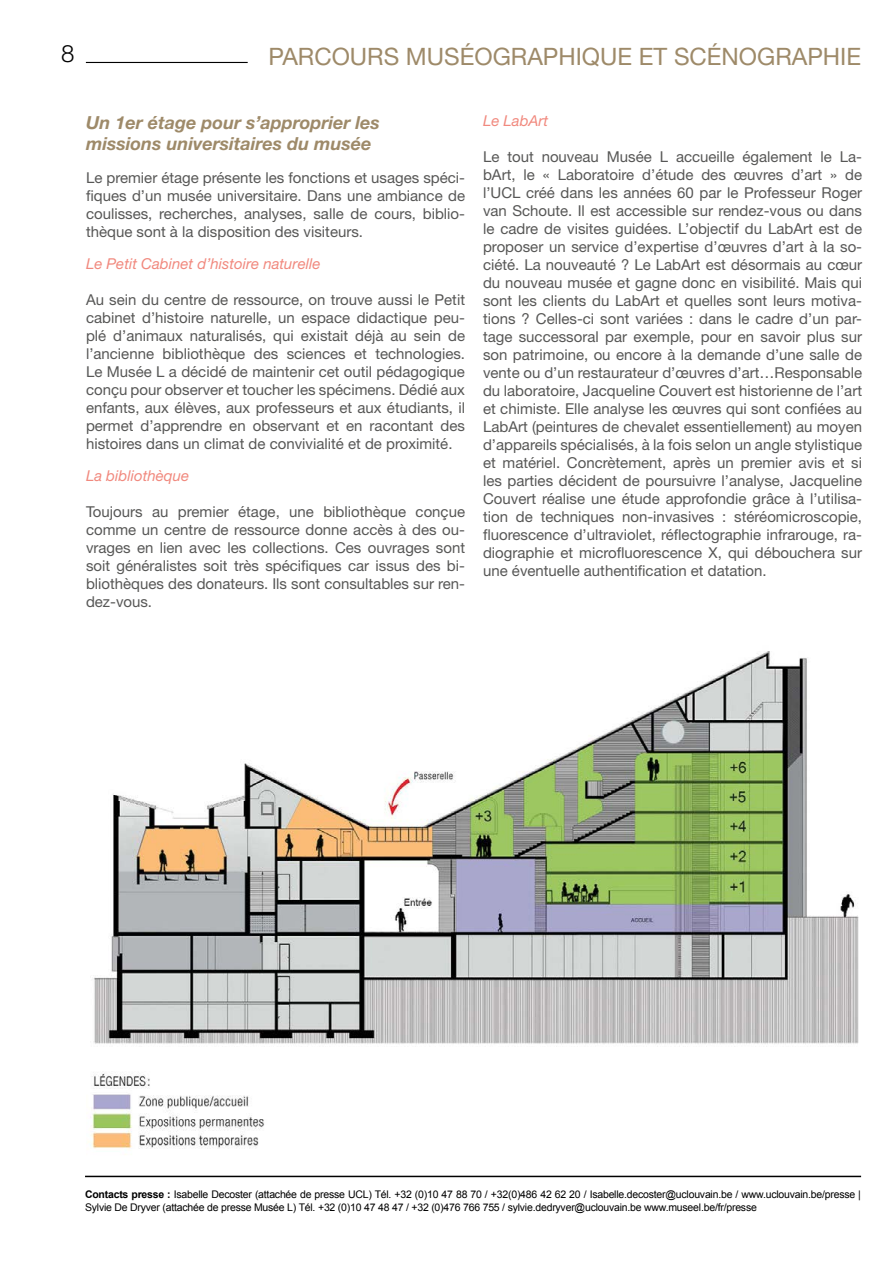
<style>
.page{position:relative;width:893px;height:1263px;background:#fff}
.page>*{position:absolute;margin:0;border:0;box-sizing:border-box;transform-origin:0 0}
.t1{font:24px "Helvetica Neue LT Std";color:#9e8a69}
.t2{font:300 24px "Helvetica Neue LT Std";color:#000}
.t3{font:italic 700 18px/21.6px "Helvetica Neue LT Std";color:#9e8a69}
.t4{font:15px/18px "Helvetica Neue LT Std";color:#575756;text-align:justify}
.t5{font:italic 15px "Helvetica Neue LT Std";color:#f1897e}
.t6{font:10.5px/12.6px "Arial";letter-spacing:-.02em;color:#000}
.s1{font-weight:700}
</style>
<div class="page">
<hr style="left:85px;top:1176px;width:776px;height:1px;background:#000">
<hr style="left:0;top:734px;width:1px;height:251px;background:#ec6661">
<img style="left:88px;top:651px;width:771px;height:504px">
<hr style="left:86px;top:62px;width:162px;height:1px;background:#000">
<h1 class="t2" style="left:61px;top:39px;width:15px">8</h1>
<h1 class="t1" style="left:269px;top:42px;width:594px">PARCOURS MUSÉOGRAPHIQUE ET SCÉNOGRAPHIE</h1>
<p class="t3" style="left:86px;top:111px;width:295px">Un 1er étage pour s’approprier les missions universitaires du musée</p>
<p class="t4" style="left:86px;top:168px;width:381px">Le premier étage présente les fonctions et usages spéci&shy;fiques d’un musée universitaire. Dans une ambiance de coulisses, recherches, analyses, salle de cours, biblio&shy;thèque sont à la disposition des visiteurs.</p>
<p class="t5" style="left:86px;top:255px;width:236px">Le Petit Cabinet d’histoire naturelle</p>
<p class="t4" style="left:86px;top:290px;width:381px">Au sein du centre de ressource, on trouve aussi le Petit cabinet d’histoire naturelle, un espace didactique peu&shy;plé d’animaux naturalisés, qui existait déjà au sein de l’ancienne bibliothèque des sciences et technologies.<br>Le Musée L a décidé de maintenir cet outil pédagogique conçu pour observer et toucher les spécimens. Dédié aux enfants, aux élèves, aux professeurs et aux étudiants, il permet d’apprendre en observant et en racontant des histoires dans un climat de convivialité et de proximité.</p>
<p class="t5" style="left:86px;top:467px;width:105px">La bibliothèque</p>
<p class="t4" style="left:86px;top:503px;width:381px">Toujours au premier étage, une bibliothèque conçue comme un centre de ressource donne accès à des ou&shy;vrages en lien avec les collections. Ces ouvrages sont soit généralistes soit très spécifiques car issus des bi&shy;bliothèques des donateurs. Ils sont consultables sur ren&shy;dez-vous.</p>
<p class="t5" style="left:483px;top:112px;width:67px">Le LabArt</p>
<p class="t4" style="left:483px;top:148px;width:381px">Le tout nouveau Musée L accueille également le La&shy;bArt, le « Laboratoire d’étude des œuvres d’art » de l’UCL créé dans les années 60 par le Professeur Roger van Schoute. Il est accessible sur rendez-vous ou dans le cadre de visites guidées. L’objectif du LabArt est de proposer un service d’expertise d’œuvres d’art à la so&shy;ciété. La nouveauté ? Le LabArt est désormais au cœur du nouveau musée et gagne donc en visibilité. Mais qui sont les clients du LabArt et quelles sont leurs motiva&shy;tions ? Celles-ci sont variées : dans le cadre d’un par&shy;tage successoral par exemple, pour en savoir plus sur son patrimoine, ou encore à la demande d’une salle de vente ou d’un restaurateur d’œuvres d’art…Responsable du laboratoire, Jacqueline Couvert est historienne de l’art et chimiste. Elle analyse les œuvres qui sont confiées au LabArt (peintures de chevalet essentiellement) au moyen d’appareils spécialisés, à la fois selon un angle stylistique et matériel. Concrètement, après un premier avis et si les parties décident de poursuivre l’analyse, Jacqueline Couvert réalise une étude approfondie grâce à l’utilisa&shy;tion de techniques non-invasives : stéréomicroscopie, fluorescence d’ultraviolet, réflectographie infrarouge, ra&shy;diographie et microfluorescence X, qui débouchera sur une éventuelle authentification et datation.</p>
<p class="t6" style="left:85px;top:1188px;width:777px"><span class="s1">Contacts presse :</span> Isabelle Decoster (attachée de presse UCL) Tél. +32 (0)10 47 88 70 / +32(0)486 42 62 20 / Isabelle.decoster@uclouvain.be / www.uclouvain.be/presse |<br>Sylvie De Dryver (attachée de presse Musée L) Tél. +32 (0)10 47 48 47 / +32 (0)476 766 755 / sylvie.dedryver@uclouvain.be www.museel.be/fr/presse</p>
</div>
